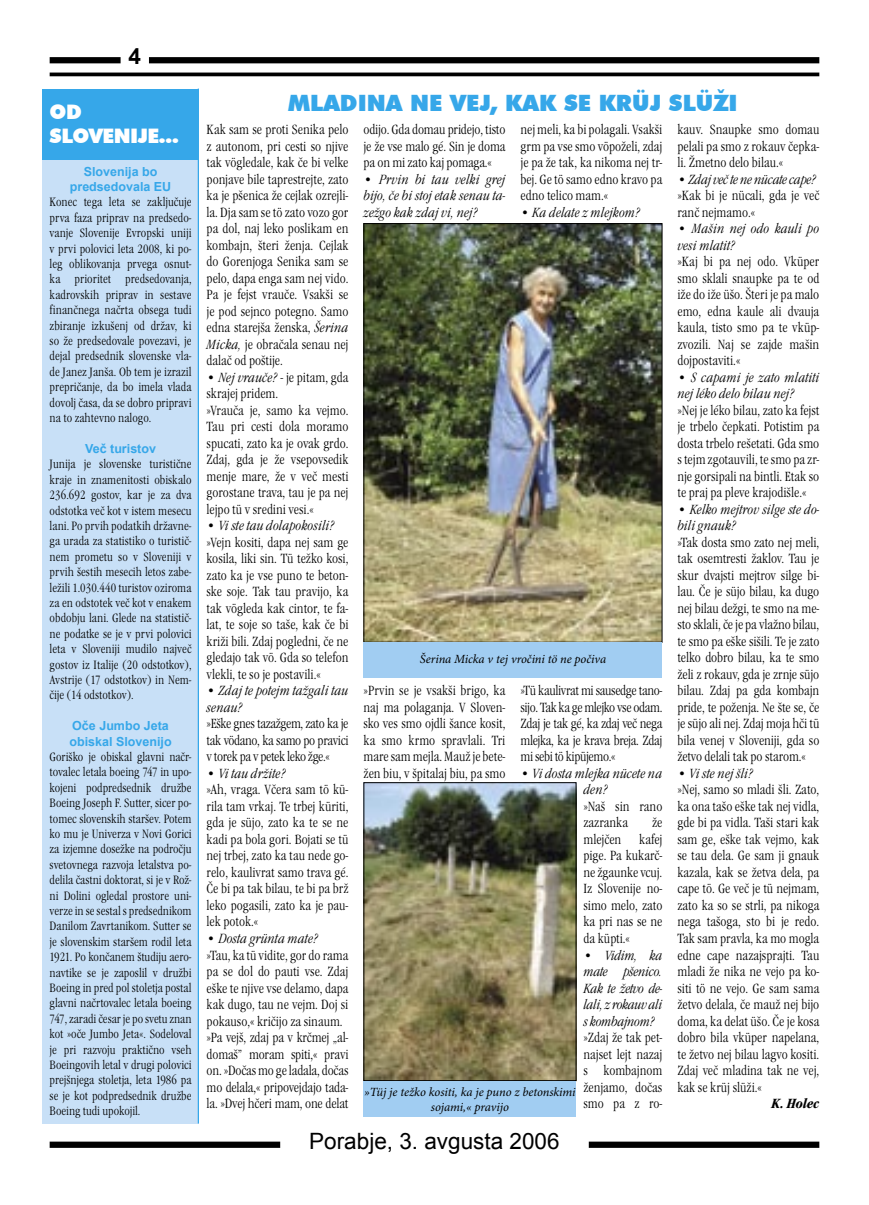
<style>
.page{position:relative;width:869px;height:1205px;background:#fff}
.page>*{position:absolute;margin:0;border:0;box-sizing:border-box;transform-origin:0 0}
.t1{font:900 22.5px "Futura BT";color:#36a7e9}
.t2{font:22.5px "Arial";color:#000}
.t3{font:700 22.5px "Arial";color:#000}
.t4{font:900 20px/24px "Futura BT";letter-spacing:-.025em;color:#fff}
.t5{font:13.75px/16.5px "Garamond Itc TEE Ligh Cond";color:#000;text-align:justify}
.t6{font:13.75px/16.5px "Garamond Itc TEE Ligh Cond Ital";color:#000}
.t7{font:13.75px "Garamond Itc TEE Ligh Cond Ital";letter-spacing:-.025em;color:#000}
.t8{font:italic 700 condensed 13.75px "Garamond Itc TEE";color:#000}
.t9{font:12.5px/15.4px "Garamond Itc TEE Ligh Cond";color:#000;text-align:justify}
.t10{font:italic 12.5px/15px "Minion Pro";letter-spacing:-.005em;color:#000;text-align:center}
.t11{font:700 12.5px/15.4px "Arial";color:#36a7e9;text-align:center}
.s1{font-family:"Garamond Itc TEE Ligh Cond Ital"}
</style>
<div class="page">
<div style="left:50px;top:1141px;width:230px;height:7px;background:#000"></div>
<div style="left:588px;top:1141px;width:231px;height:7px;background:#000"></div>
<hr style="left:50px;top:73px;width:769px;height:3px;background:#000">
<div style="left:50px;top:57px;width:70px;height:6px;background:#000"></div>
<div style="left:149px;top:57px;width:670px;height:6px;background:#000"></div>
<div style="left:43px;top:89px;width:155px;height:1034px;background:#c8e0f7"></div>
<div style="left:43px;top:89px;width:155px;height:70px;background:#36a7e9"></div>
<hr style="left:198px;top:89px;width:1px;height:1034px;background:#36a7e9">
<img style="left:365px;top:225px;width:295px;height:415px">
<div style="left:363px;top:223px;width:299px;height:419px;border:1px solid #000"></div>
<div style="left:363px;top:642px;width:299px;height:36px;background:#a1cdf2"></div>
<img style="left:365px;top:784px;width:209px;height:295px">
<div style="left:363px;top:782px;width:213px;height:299px;border:1px solid #000"></div>
<div style="left:363px;top:1081px;width:213px;height:35px;background:#a1cdf2"></div>
<h1 class="t3" style="left:128px;top:41px;width:14px">4</h1>
<h2 class="t4" style="left:50px;top:100px;width:131px">OD<br>SLOVENIJE…</h2>
<p class="t11" style="left:70px;top:164px;width:103px">Slovenija bo predsedovala EU</p>
<p class="t9" style="left:50px;top:195px;width:143px">Konec tega leta se zaključuje prva faza priprav na predsedo&shy;vanje Slovenije Evropski uniji v prvi polovici leta 2008, ki po&shy;leg oblikovanja prvega osnut&shy;ka prioritet predsedovanja, kadrovskih priprav in sestave finančnega načrta obsega tudi zbiranje izkušenj od držav, ki so že predsedovale povezavi, je dejal predsednik slovenske vla&shy;de Janez Janša. Ob tem je izrazil prepričanje, da bo imela vlada dovolj časa, da se dobro pripravi na to zahtevno nalogo.</p>
<p class="t11" style="left:85px;top:441px;width:72px">Več turistov</p>
<p class="t9" style="left:50px;top:456px;width:143px">Junija je slovenske turistične kraje in znamenitosti obiskalo 236.692 gostov, kar je za dva odstotka več kot v istem mesecu lani. Po prvih podatkih državne&shy;ga urada za statistiko o turistič&shy;nem prometu so v Sloveniji v prvih šestih mesecih letos zabe&shy;ležili 1.030.440 turistov oziroma za en odstotek več kot v enakem obdobju lani. Glede na statistič&shy;ne podatke se je v prvi polovici leta v Sloveniji mudilo največ gostov iz Italije (20 odstotkov), Avstrije (17 odstotkov) in Nem&shy;čije (14 odstotkov).</p>
<p class="t11" style="left:69px;top:718px;width:104px;text-align:left">Oče Jumbo Jeta obiskal Slovenijo</p>
<p class="t9" style="left:50px;top:749px;width:143px">Goriško je obiskal glavni načr&shy;tovalec letala boeing 747 in upo&shy;kojeni podpredsednik družbe Boeing Joseph F. Sutter, sicer po&shy;tomec slovenskih staršev. Potem ko mu je Univerza v Novi Gorici za izjemne dosežke na področju svetovnega razvoja letalstva po&shy;delila častni doktorat, si je v Rož&shy;ni Dolini ogledal prostore uni&shy;verze in se sestal s predsednikom Danilom Zavrtanikom. Sutter se je slovenskim staršem rodil leta 1921. Po končanem študiju aero&shy;navtike se je zaposlil v družbi Boeing in pred pol stoletja postal glavni načrtovalec letala boeing 747, zaradi česar je po svetu znan kot »oče Jumbo Jeta«. Sodeloval je pri razvoju praktično vseh Boeingovih letal v drugi polovici prejšnjega stoletja, leta 1986 pa se je kot podpredsednik družbe Boeing tudi upokojil.</p>
<h1 class="t1" style="left:288px;top:90px;width:451px">MLADINA NE VEJ, KAK SE KRÜJ SLÜŽI</h1>
<p class="t5" style="left:206px;top:122px;width:143px">Kak sam se proti Senika pelo z autonom, pri cesti so njive tak vögledale, kak če bi velke ponjave bile taprestrejte, zato ka je pšenica že cejlak ozrejli&shy;la. Dja sam se tö zato vozo gor pa dol, naj leko poslikam en kombajn, šteri ženja. Cejlak do Gorenjoga Senika sam se pelo, dapa enga sam nej vido.<br>Pa je fejst vrauče. Vsakši se je pod sejnco potegno. Samo edna starejša ženska, <span class="s1">Šerina Micka,</span> je obračala senau nej dalač od poštije.</p>
<p class="t5" style="left:206px;top:369px;width:143px;text-align:left"><span class="s1">• Nej vrauče?</span> - je pitam, gda skrajej pridem.<br>»Vrauča je, samo ka vejmo.<br>Tau pri cesti dola moramo spucati, zato ka je ovak grdo.<br>Zdaj, gda je že vsepovsedik menje mare, že v več mesti gorostane trava, tau je pa nej lejpo tü v sredini vesi.«</p>
<p class="t6" style="left:206px;top:518px;width:129px">• Vi ste tau dolapokosili?</p>
<p class="t5" style="left:206px;top:534px;width:143px">»Vejn kositi, dapa nej sam ge kosila, liki sin. Tü težko kosi, zato ka je vse puno te beton&shy;ske soje. Tak tau pravijo, ka tak vögleda kak cintor, te fa&shy;lat, te soje so taše, kak če bi križi bili. Zdaj pogledni, če ne gledajo tak vö. Gda so telefon vlekli, te so je postavili.«</p>
<p class="t6" style="left:206px;top:683px;width:143px">• Zdaj te potejm tažgali tau senau?</p>
<p class="t5" style="left:206px;top:716px;width:143px">»Eške gnes tazažgem, zato ka je tak vödano, ka samo po pravici v torek pa v petek leko žge.«</p>
<p class="t6" style="left:206px;top:765px;width:81px">• Vi tau držite?</p>
<p class="t5" style="left:206px;top:782px;width:143px">»Ah, vraga. Včera sam tö kü&shy;rila tam vrkaj. Te trbej küriti, gda je süjo, zato ka te se ne kadi pa bola gori. Bojati se tü nej trbej, zato ka tau nede go&shy;relo, kaulivrat samo trava gé.<br>Če bi pa tak bilau, te bi pa brž leko pogasili, zato ka je pau&shy;lek potok.«</p>
<p class="t6" style="left:206px;top:930px;width:113px">• Dosta grünta mate?</p>
<p class="t5" style="left:206px;top:947px;width:143px;text-align:left">»Tau, ka tü vidite, gor do rama pa se dol do pauti vse. Zdaj eške te njive vse delamo, dapa kak dugo, tau ne vejm. Doj si pokauso,« kričijo za sinaum. »Pa vejš, zdaj pa v krčmej „al&shy;domaš” moram spiti,« pravi on. »Dočas mo ge ladala, dočas mo delala,« pripovejdajo tada&shy;la. »Dvej hčeri mam, one delat</p>
<p class="t5" style="left:363px;top:122px;width:143px">odijo. Gda domau pridejo, tisto je že vse malo gé. Sin je doma pa on mi zato kaj pomaga.«</p>
<p class="t6" style="left:363px;top:171px;width:143px;text-align:justify">• Prvin bi tau velki grej bijo, če bi stoj etak senau ta&shy;zežgo kak zdaj vi, nej?</p>
<p class="t5" style="left:520px;top:122px;width:143px">nej meli, ka bi polagali. Vsakši grm pa vse smo vöpoželi, zdaj je pa že tak, ka nikoma nej tr&shy;bej. Ge tö samo edno kravo pa edno telico mam.«</p>
<p class="t6" style="left:520px;top:204px;width:121px">• Ka delate z mlejkom?</p>
<p class="t10" style="left:419px;top:652px;width:188px">Šerina Micka v tej vročini tö ne počiva</p>
<p class="t5" style="left:363px;top:683px;width:143px">»Prvin se je vsakši brigo, ka naj ma polaganja. V Sloven&shy;sko ves smo ojdli šance kosit, ka smo krmo spravlali. Tri mare sam mejla. Mauž je bete&shy;žen biu, v špitalaj biu, pa smo</p>
<p class="t5" style="left:520px;top:683px;width:143px">»Tü kaulivrat mi sausedge tano&shy;sijo. Tak ka ge mlejko vse odam.<br>Zdaj je tak gé, ka zdaj več nega mlejka, ka je krava breja. Zdaj mi sebi tö kipüjemo.«</p>
<p class="t6" style="left:583px;top:765px;width:80px;text-indent:-63px">• Vi dosta mlejka nücete na den?</p>
<p class="t5" style="left:583px;top:798px;width:80px">»Naš sin rano zazranka</p>
<p class="t5" style="left:651px;top:815px;width:12px">že</p>
<p class="t5" style="left:583px;top:831px;width:80px;text-indent:56px">kafej pige. Pa kukarč&shy;ne žgaunke vcuj.<br>Iz Slovenije no&shy;simo melo, zato ka pri nas se ne da küpti.«</p>
<p class="t6" style="left:583px;top:947px;width:81px;text-align:justify">• Vidim, ka mate pšenico.<br>Kak te žetvo de&shy;lali, z rokauv ali s kombajnom?</p>
<p class="t5" style="left:583px;top:1029px;width:80px">»Zdaj že tak pet&shy;najset lejt nazaj s kombajnom ženjamo, dočas smo pa z ro-</p>
<p class="t5" style="left:583px;top:831px;width:39px">mlejčen</p>
<p class="t10" style="left:364px;top:1085px;width:213px">»Tüj je težko kositi, ka je puno z betonskimi sojami,« pravijo</p>
<h1 class="t2" style="left:309px;top:1126px;width:252px">Porabje, 3. avgusta 2006</h1>
<p class="t5" style="left:677px;top:122px;width:143px">kauv. Snaupke smo domau pelali pa smo z rokauv čepka&shy;li. Žmetno delo bilau.«</p>
<p class="t7" style="left:677px;top:172px;width:140px">• Zdaj več te ne nücate cape?</p>
<p class="t5" style="left:677px;top:188px;width:143px">»Kak bi je nücali, gda je več ranč nejmamo.«</p>
<p class="t6" style="left:677px;top:221px;width:143px">• Mašin nej odo kauli po vesi mlatit?</p>
<p class="t5" style="left:677px;top:254px;width:143px">»Kaj bi pa nej odo. Vküper smo sklali snaupke pa te od iže do iže üšo. Šteri je pa malo emo, edna kaule ali dvauja kaula, tisto smo pa te vküp&shy;zvozili. Naj se zajde mašin dojpostaviti.«</p>
<p class="t6" style="left:677px;top:369px;width:143px">• S capami je zato mlatiti nej léko delo bilau nej?</p>
<p class="t5" style="left:677px;top:402px;width:143px">»Nej je léko bilau, zato ka fejst je trbelo čepkati. Potistim pa dosta trbelo rešetati. Gda smo s tejm zgotauvili, te smo pa zr&shy;nje gorsipali na bintli. Etak so te praj pa pleve krajodišle.«</p>
<p class="t6" style="left:677px;top:501px;width:143px">• Kelko mejtrov silge ste do&shy;bili gnauk?</p>
<p class="t5" style="left:677px;top:534px;width:143px">»Tak dosta smo zato nej meli, tak osemtresti žaklov. Tau je skur dvajsti mejtrov silge bi&shy;lau. Če je süjo bilau, ka dugo nej bilau dežgi, te smo na me&shy;sto sklali, če je pa vlažno bilau, te smo pa eške sišili. Te je zato telko dobro bilau, ka te smo želi z rokauv, gda je zrnje süjo bilau. Zdaj pa gda kombajn pride, te poženja. Ne šte se, če je süjo ali nej. Zdaj moja hči tü bila venej v Sloveniji, gda so žetvo delali tak po starom.«</p>
<p class="t6" style="left:677px;top:765px;width:77px">• Vi ste nej šli?</p>
<p class="t5" style="left:677px;top:782px;width:143px">»Nej, samo so mladi šli. Zato, ka ona tašo eške tak nej vidla, gde bi pa vidla. Taši stari kak sam ge, eške tak vejmo, kak se tau dela. Ge sam ji gnauk kazala, kak se žetva dela, pa cape tö. Ge več je tü nejmam, zato ka so se strli, pa nikoga nega tašoga, sto bi je redo.<br>Tak sam pravla, ka mo mogla edne cape nazajsprajti. Tau mladi že nika ne vejo pa ko&shy;siti tö ne vejo. Ge sam sama žetvo delala, če mauž nej bijo doma, ka delat üšo. Če je kosa dobro bila vküper napelana, te žetvo nej bilau lagvo kositi.<br>Zdaj več mladina tak ne vej, kak se krüj slüži.«</p>
<p class="t8" style="left:771px;top:1095px;width:49px">K. Holec</p>
</div>
